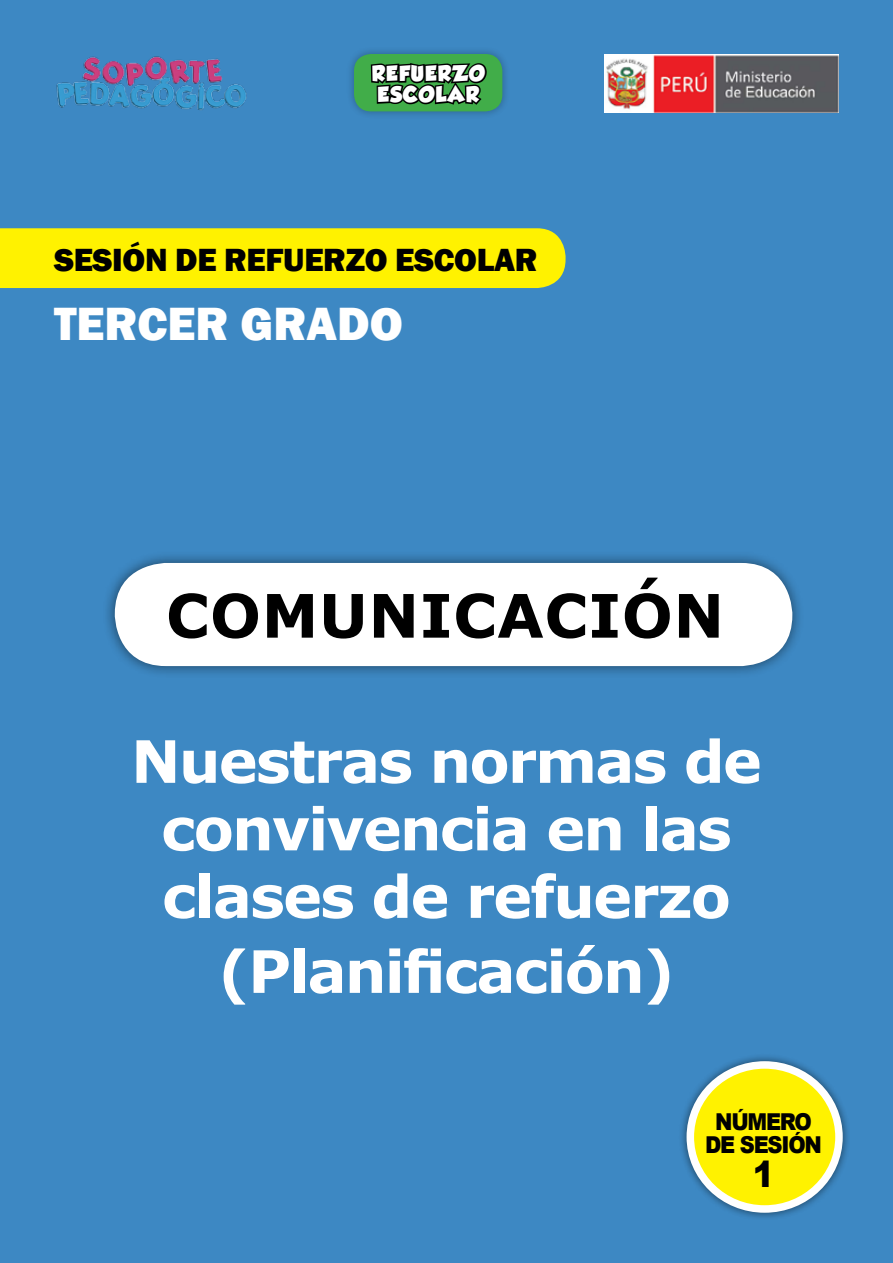
<style>
.page{position:relative;width:893px;height:1263px;background:#3d88c3}
.page>*{position:absolute;margin:0;border:0;box-sizing:border-box;transform-origin:0 0}
.t1{font:700 60px "Verdana";letter-spacing:.01em;color:#000}
.t2{font:700 58.5px/67.5px "Verdana";letter-spacing:-.03em;color:#fff;text-align:center}
.t3{font:800 48px "Franklin Gothic";color:#fff}
.t4{font:900 36px "Arial";color:#000;scale:.9 1}
.t5{font:800 33px "Franklin Gothic";letter-spacing:-.01em;color:#000}
.t6{font:900 23.25px/23.2px "Arial";letter-spacing:-.06em;color:#000;text-align:center;scale:.9 1}
.t7{font:19.5px/21px "GROBOLD";letter-spacing:.07em;color:#fff}
</style>
<div class="page">
<div style="left:0;top:228px;width:566px;height:60px;background:#fff200"></div>
<div style="left:677px;top:1052px;width:173px;height:168px;background:#000;opacity:.45"></div>
<div style="left:690px;top:1065px;width:149px;height:144px;background:#fff200;border-radius:50%"></div>
<div style="left:687px;top:1061px;width:156px;height:152px;border:8px solid #fff;border-radius:50%"></div>
<div style="left:100px;top:549px;width:703px;height:128px;background:#000;opacity:.45"></div>
<div style="left:115px;top:563px;width:677px;height:103px;background:#fff;border-radius:51px"></div>
<img style="left:56px;top:56px;width:191px;height:54px">
<div style="left:345px;top:45px;width:164px;height:73px;background:#000;opacity:.25"></div>
<div style="left:354px;top:54px;width:148px;height:57px;background:#41ad49;border-radius:17px"></div>
<svg style="left:369px;top:63px;width:119px;height:55px"></svg>
<img style="left:605px;top:54px;width:234px;height:59px">
<p class="t7" style="left:372px;top:63px;width:114px">REFUERZO<br>ESCOLAR</p>
<p class="t5" style="left:54px;top:238px;width:485px">SESIÓN DE REFUERZO ESCOLAR</p>
<p class="t3" style="left:54px;top:292px;width:350px">TERCER GRADO</p>
<p class="t1" style="left:166px;top:573px;width:560px">COMUNICACIÓN</p>
<p class="t2" style="left:131px;top:726px;width:632px">Nuestras normas de convivencia en las clases de refuerzo</p>
<p class="t2" style="left:218px;top:937px;width:458px">(Planificación)</p>
<p class="t6" style="left:705px;top:1109px;width:131px">NÚMERO<br>DE SESIÓN</p>
<p class="t4" style="left:753px;top:1147px;width:26px">1</p>
</div>
